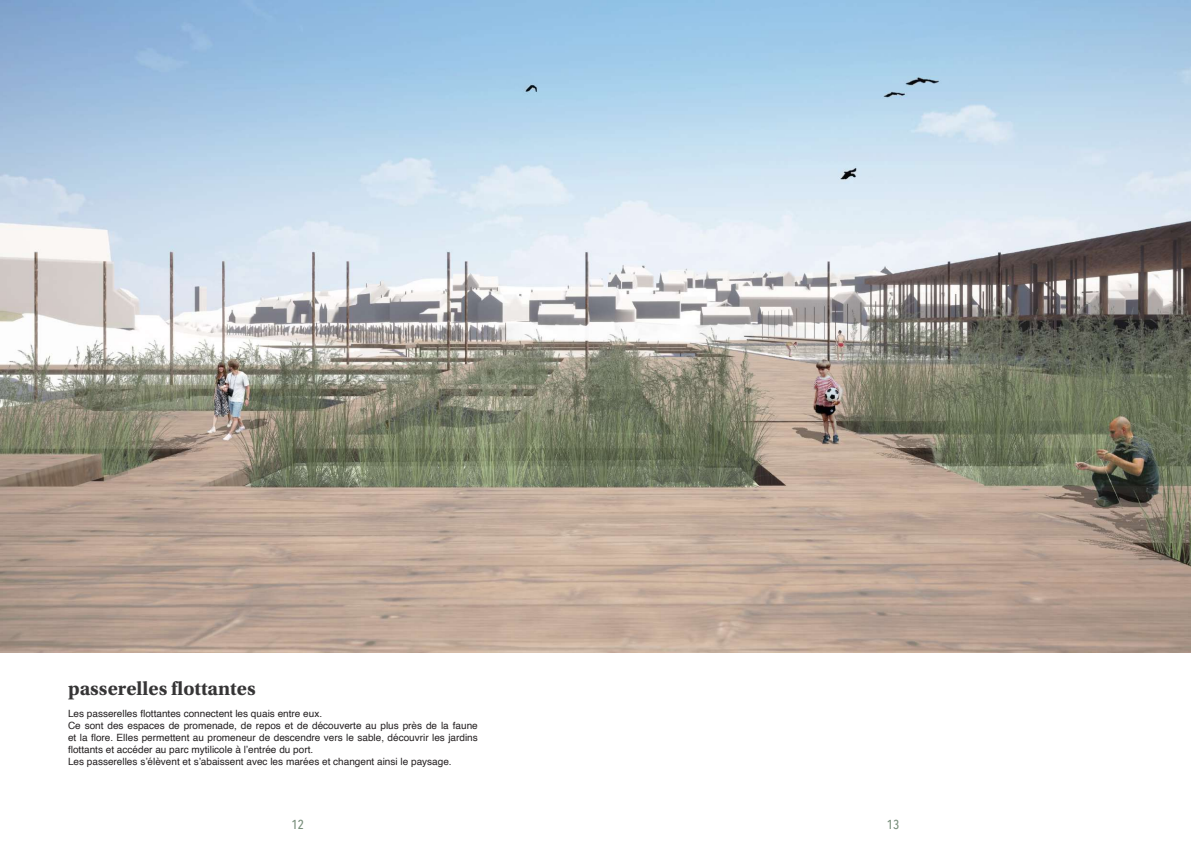
<style>
.page{position:relative;width:1191px;height:842px;background:#fff}
.page>*{position:absolute;margin:0;border:0;box-sizing:border-box;transform-origin:0 0}
.t1{font:700 20px "Utopia Std";color:#363536}
.t2{font:500 13px "Avenir Next Condensed";color:#788e7b}
.t3{font:10px/12px "Helvetica";color:#231f20}
</style>
<div class="page">
<img style="left:0;top:0;width:1191px;height:652px">
<h1 class="t1" style="left:68px;top:677px;width:189px">passerelles flottantes</h1>
<p class="t3" style="left:68px;top:707px;width:411px">Les passerelles flottantes connectent les quais entre eux.<br>Ce sont des espaces de promenade, de repos et de découverte au plus près de la faune et la flore. Elles permettent au promeneur de descendre vers le sable, découvrir les jardins flottants et accéder au parc mytilicole à l’entrée du port.<br>Les passerelles s’élèvent et s’abaissent avec les marées et changent ainsi le paysage.</p>
<h2 class="t2" style="left:291px;top:816px;width:14px">12</h2>
<h2 class="t2" style="left:887px;top:816px;width:14px">13</h2>
</div>
